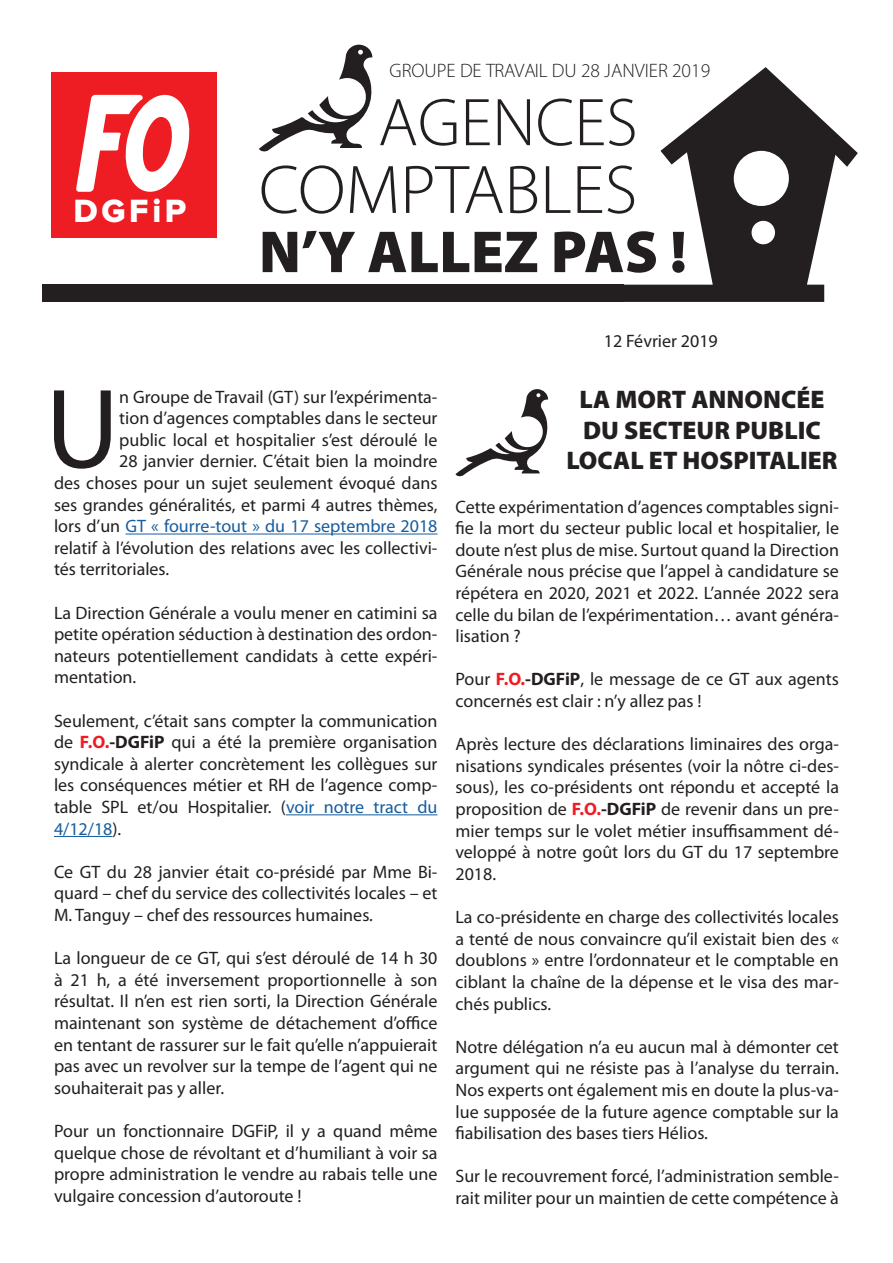
<style>
.page{position:relative;width:893px;height:1263px;background:#fff}
.page>*{position:absolute;margin:0;border:0;box-sizing:border-box;transform-origin:0 0}
.t1{font:114.15px "Myriad Pro";color:#231f20}
.t2{font:300 69.3px "Myriad Pro";color:#231f20}
.t3{font:300 68.1px "Myriad Pro";color:#231f20}
.t4{font:900 59.7px "Myriad Pro";color:#231f20}
.t5{font:33.45px "Proxima Nova Extrabld";letter-spacing:.11em;color:#fff}
.t6{font:900 25.5px/30.6px "Myriad Pro";color:#231f20;text-align:center}
.t7{font:300 19.5px "Myriad Pro";color:#231f20}
.t8{font:18px/21.6px "Myriad Pro";color:#231f20;text-align:justify}
.t9{font:18px "Myriad Pro";color:#175d9e}
.s1{color:#231f20}
.s2{font-weight:700;color:#ee1d23}
.s3{font-weight:700}
.s4{color:#175d9e}
</style>
<div class="page">
<div style="left:51px;top:73px;width:165px;height:165px;background:#ee1d23"></div>
<svg style="left:76px;top:95px;width:114px;height:97px"></svg>
<svg style="left:259px;top:44px;width:114px;height:108px"></svg>
<svg style="left:567px;top:67px;width:291px;height:235px"></svg>
<div style="left:43px;top:285px;width:580px;height:17px;background:#231f20"></div>
<hr style="left:125px;top:534px;width:312px;height:1px;background:#175d9e">
<hr style="left:286px;top:814px;width:151px;height:1px;background:#175d9e">
<hr style="left:54px;top:836px;width:59px;height:1px;background:#175d9e">
<svg style="left:455px;top:389px;width:94px;height:88px"></svg>
<p class="t5" style="left:73px;top:196px;width:115px">DGFiP</p>
<p class="t7" style="left:390px;top:59px;width:322px">GROUPE DE TRAVAIL DU 28 JANVIER 2019</p>
<h3 class="t3" style="left:378px;top:81px;width:261px">AGENCES</h3>
<h2 class="t2" style="left:259px;top:148px;width:380px">COMPTABLES</h2>
<h3 class="t4" style="left:259px;top:218px;width:429px">N’Y ALLEZ PAS !</h3>
<p class="t8" style="left:604px;top:330px;width:115px">12 Février 2019</p>
<p class="t1" style="left:45px;top:359px;width:75px">U</p>
<p class="t8" style="left:119px;top:385px;width:320px">n Groupe de Travail (GT) sur l’expérimenta-</p>
<p class="t8" style="left:119px;top:407px;width:320px">tion d’agences comptables dans le secteur</p>
<p class="t8" style="left:119px;top:429px;width:320px">public local et hospitalier s’est déroulé le</p>
<p class="t8" style="left:119px;top:450px;width:320px">28 janvier dernier. C’était bien la moindre</p>
<p class="t8" style="left:54px;top:472px;width:385px">des choses pour un sujet seulement évoqué dans</p>
<p class="t8" style="left:54px;top:493px;width:385px">ses grandes généralités, et parmi 4 autres thèmes,</p>
<p class="t9" style="left:54px;top:515px;width:385px"><span class="s1">lors d’un</span> GT « fourre-tout » du 17 septembre 2018</p>
<p class="t8" style="left:54px;top:537px;width:385px">relatif à l’évolution des relations avec les collectivi-</p>
<p class="t8" style="left:54px;top:558px;width:117px">tés territoriales.</p>
<p class="t8" style="left:54px;top:601px;width:385px">La Direction Générale a voulu mener en catimini sa petite opération séduction à destination des ordon&shy;nateurs potentiellement candidats à cette expéri&shy;mentation.</p>
<p class="t8" style="left:54px;top:709px;width:385px">Seulement, c’était sans compter la communication de <span class="s2">F.O.</span><span class="s3">-DGFiP</span> qui a été la première organisation syndicale à alerter concrètement les collègues sur les conséquences métier et RH de l’agence comp&shy;table SPL et/ou Hospitalier. (<span class="s4">voir notre tract du 4/12/18</span>).</p>
<p class="t8" style="left:54px;top:861px;width:385px">Ce GT du 28 janvier était co-présidé par Mme Bi&shy;quard – chef du service des collectivités locales – et M. Tanguy – chef des ressources humaines.</p>
<p class="t8" style="left:54px;top:947px;width:385px">La longueur de ce GT, qui s’est déroulé de 14 h 30 à 21 h, a été inversement proportionnelle à son résultat. Il n’en est rien sorti, la Direction Générale maintenant son système de détachement d’office en tentant de rassurer sur le fait qu’elle n’appuierait pas avec un revolver sur la tempe de l’agent qui ne souhaiterait pas y aller.</p>
<p class="t8" style="left:54px;top:1120px;width:385px">Pour un fonctionnaire DGFiP, il y a quand même quelque chose de révoltant et d’humiliant à voir sa propre administration le vendre au rabais telle une vulgaire concession d’autoroute !</p>
<p class="t6" style="left:566px;top:385px;width:273px">LA MORT ANNONCÉE<br>DU SECTEUR PUBLIC<br>LOCAL ET HOSPITALIER</p>
<p class="t8" style="left:455px;top:495px;width:385px">Cette expérimentation d’agences comptables signi&shy;fie la mort du secteur public local et hospitalier, le doute n’est plus de mise. Surtout quand la Direction Générale nous précise que l’appel à candidature se répétera en 2020, 2021 et 2022. L’année 2022 sera celle du bilan de l’expérimentation… avant généra&shy;lisation ?</p>
<p class="t8" style="left:455px;top:668px;width:385px">Pour <span class="s2">F.O.</span><span class="s3">-DGFiP</span>, le message de ce GT aux agents concernés est clair : n’y allez pas !</p>
<p class="t8" style="left:455px;top:733px;width:385px">Après lecture des déclarations liminaires des orga&shy;nisations syndicales présentes (voir la nôtre ci-des&shy;sous), les co-présidents ont répondu et accepté la proposition de <span class="s2">F.O.</span><span class="s3">-DGFiP</span> de revenir dans un pre&shy;mier temps sur le volet métier insuffisamment dé&shy;veloppé à notre goût lors du GT du 17 septembre 2018.</p>
<p class="t8" style="left:455px;top:906px;width:385px">La co-présidente en charge des collectivités locales a tenté de nous convaincre qu’il existait bien des « doublons » entre l’ordonnateur et le comptable en ciblant la chaîne de la dépense et le visa des mar&shy;chés publics.</p>
<p class="t8" style="left:455px;top:1035px;width:385px">Notre délégation n’a eu aucun mal à démonter cet argument qui ne résiste pas à l’analyse du terrain.<br>Nos experts ont également mis en doute la plus-va&shy;lue supposée de la future agence comptable sur la fiabilisation des bases tiers Hélios.</p>
<p class="t8" style="left:455px;top:1165px;width:385px">Sur le recouvrement forcé, l’administration semble&shy;rait militer pour un maintien de cette compétence à</p>
</div>
